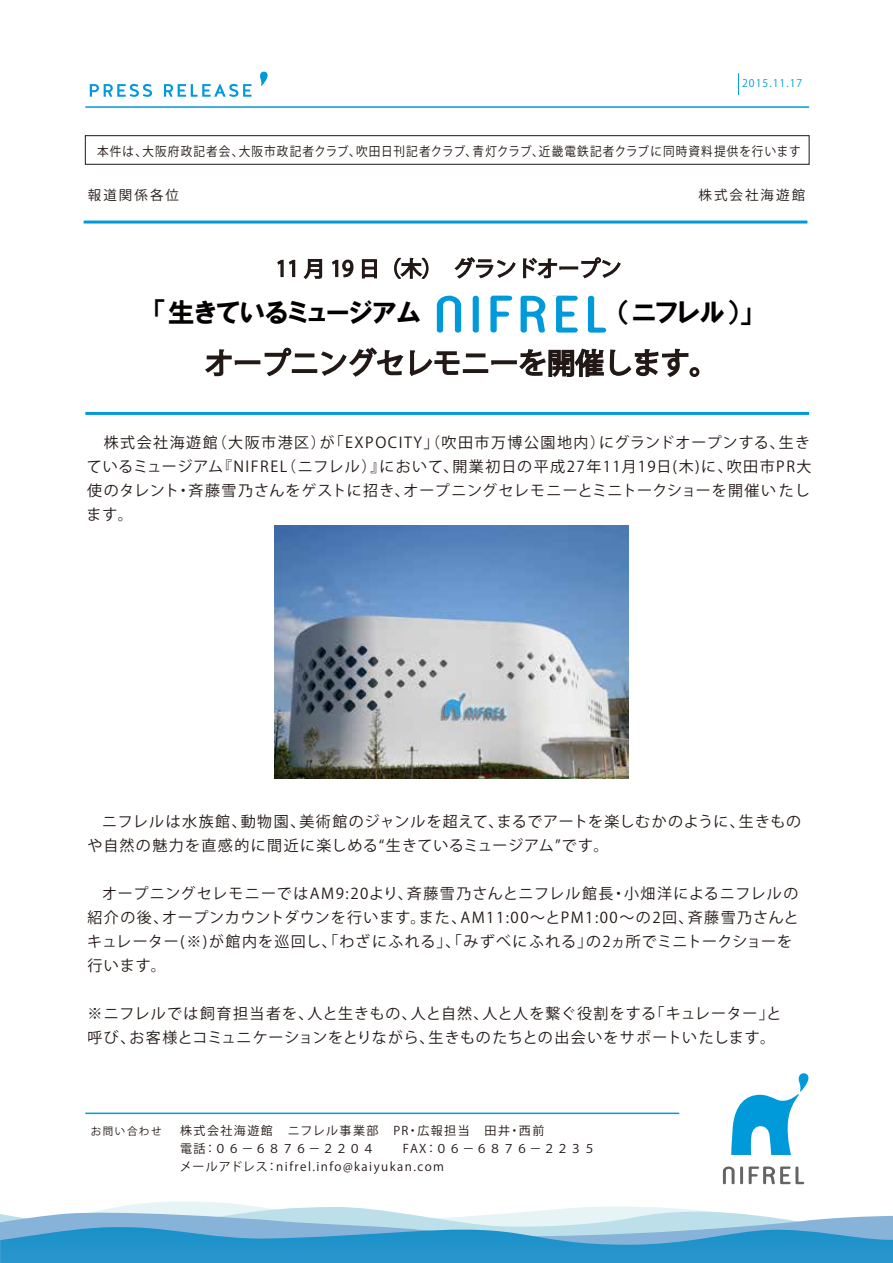
<style>
.page{position:relative;width:893px;height:1263px;background:#fff}
.page>*{position:absolute;margin:0;border:0;box-sizing:border-box;transform-origin:0 0}
.t1{font:27px "HGP Soei Kakugothic UB";color:#040000}
.t2{font:15px/24px "Koz Go Pr 6 N";letter-spacing:.07em;color:#221815}
.t3{font:15px/24px "Koz Go Pr 6 N";letter-spacing:.09em;color:#221815}
.t4{font:15px/24px "Koz Go Pr 6 N";letter-spacing:.05em;color:#221815}
.t5{font:13.5px "Koz Go Pr 6 N Medium 90 ms RKSJ H";letter-spacing:.15em;color:#221815}
.t6{font:12.75px "Koz Go Pr 6 N Medium 90 ms RKSJ H";letter-spacing:.1em;color:#221815;scale:.91 1}
.t7{font:12px/18px "Koz Go Pr 6 N";letter-spacing:.12em;color:#221815}
.t8{font:10.5px "Koz Go Pr 6 N";letter-spacing:.1em;color:#0099d9}
.t9{font:10.5px "Koz Go Pr 6 N";letter-spacing:.15em;color:#221815}
</style>
<div class="page">
<svg style="left:731px;top:1073px;width:78px;height:82px"></svg>
<svg style="left:723px;top:1166px;width:20px;height:18px"></svg>
<svg style="left:749px;top:1166px;width:55px;height:18px"></svg>
<svg style="left:109px;top:1201px;width:569px;height:8px"></svg>
<svg style="left:0;top:1209px;width:893px;height:18px"></svg>
<svg style="left:0;top:1227px;width:893px;height:36px;background:#3c9dce"></svg>
<hr style="left:85px;top:1112px;width:594px;height:2px;background:#0099d9">
<svg style="left:738px;top:73px;width:1px;height:22px"></svg>
<hr style="left:85px;top:106px;width:724px;height:2px;background:#0099d9">
<div style="left:85px;top:135px;width:724px;height:30px;border:1px solid #221815"></div>
<svg style="left:260px;top:71px;width:8px;height:15px"></svg>
<svg style="left:90px;top:84px;width:62px;height:13px"></svg>
<svg style="left:164px;top:84px;width:88px;height:13px"></svg>
<hr style="left:85px;top:412px;width:724px;height:3px;background:#0099d9">
<hr style="left:84px;top:221px;width:723px;height:3px;background:#0099d9">
<img style="left:292px;top:525px;width:336px;height:254px">
<svg style="left:203px;top:347px;width:89px;height:432px"></svg>
<div style="left:295px;top:353px;width:19px;height:4px;border:2px solid #221815"></div>
<div style="left:292px;top:369px;width:25px;height:4px;border:2px solid #221815"></div>
<svg style="left:277px;top:259px;width:19px;height:19px"></svg>
<svg style="left:302px;top:257px;width:398px;height:388px"></svg>
<p class="t8" style="left:742px;top:77px;width:62px">2015.11.17</p>
<p class="t6" style="left:97px;top:144px;width:775px">本件は、大阪府政記者会、大阪市政記者クラブ、吹田日刊記者クラブ、青灯クラブ、近畿電鉄記者クラブに同時資料提供を行います</p>
<p class="t5" style="left:88px;top:187px;width:93px">報道関係各位</p>
<p class="t5" style="left:698px;top:187px;width:108px">株式会社海遊館</p>
<h1 class="t1" style="left:154px;top:299px;width:268px">「生きているミュージアム</h1>
<h1 class="t1" style="left:618px;top:299px;width:135px">（ニフレル）」</h1>
<p class="t3" style="left:87px;top:431px;width:726px">　株式会社海遊館（大阪市港区）が「EXPOCITY」（吹田市万博公園地内）にグランドオープンする、生きているミュージアム『NIFREL（ニフレル）』において、開業初日の平成27年11月19日(木)に、吹田市PR大使のタレント・斉藤雪乃さんをゲストに招き、オープニングセレモニーとミニトークショーを開催いたします。</p>
<p class="t2" style="left:87px;top:809px;width:715px;text-indent:15px">ニフレルは水族館、動物園、美術館のジャンルを超えて、まるでアートを楽しむかのように、生きものや自然の魅力を直感的に間近に楽しめる“生きているミュージアム”です。</p>
<p class="t2" style="left:87px;top:881px;width:713px;text-indent:15px">オープニングセレモニーではAM9:20より、斉藤雪乃さんとニフレル館長・小畑洋によるニフレルの紹介の後、オープンカウントダウンを行います。また、AM11:00～とPM1:00～の2回、斉藤雪乃さんとキュレーター(※)が館内を巡回し、「わざにふれる」、「みずべにふれる」の2ヵ所でミニトークショーを行います。</p>
<p class="t4" style="left:87px;top:1001px;width:696px">※ニフレルでは飼育担当者を、人と生きもの、人と自然、人と人を繋ぐ役割をする「キュレーター」と呼び、お客様とコミュニケーションをとりながら、生きものたちとの出会いをサポートいたします。</p>
<p class="t9" style="left:91px;top:1126px;width:72px">お問い合わせ</p>
<p class="t7" style="left:180px;top:1122px;width:417px">株式会社海遊館　ニフレル事業部　PR・広報担当　田井・西前<br>電話：０６－６８７６－２２０４　　FAX：０６－６８７６－２２３５メールアドレス：nifrel.info@kaiyukan.com</p>
</div>
